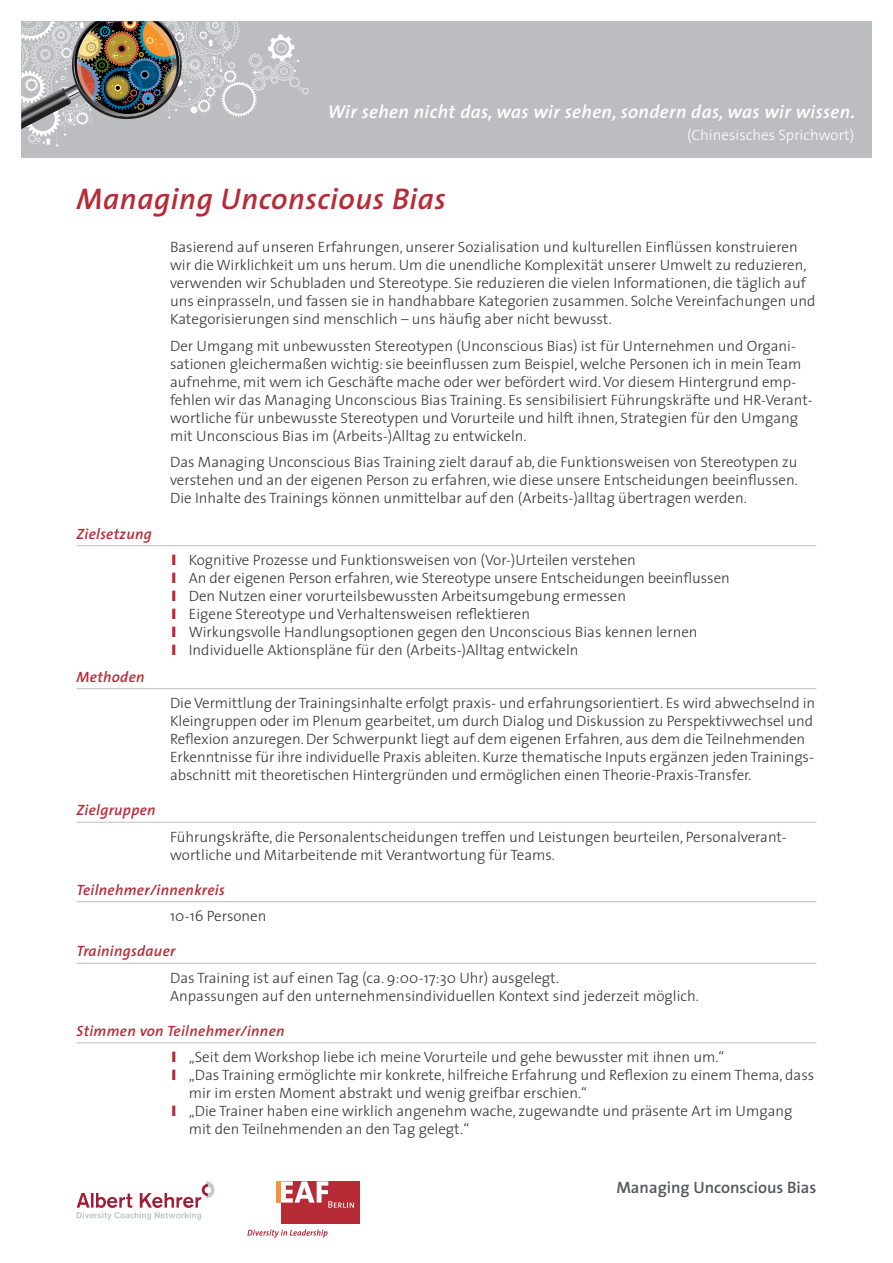
<style>
.page{position:relative;width:893px;height:1263px;background:#fff}
.page>*{position:absolute;margin:0;border:0;box-sizing:border-box;transform-origin:0 0}
.t1{font:italic 600 30px "The Sans";letter-spacing:.02em;color:#b72b37}
.t2{font:italic 600 18.6px "The Sans";letter-spacing:.02em;color:#fff}
.t3{font:600 16.5px "The Sans";color:#57585a}
.Standardabsatz{font:300 15px/18px "The Sans";color:#353535}
.t4{font:italic 600 15px "The Sans";letter-spacing:.02em;color:#b72b37}
.t5{font:300 15px "The Sans";color:#fff}
.s1{color:#b72b37}
</style>
<div class="page">
<div style="left:21px;top:21px;width:851px;height:137px;background:#bcbdc0"></div>
<svg style="left:21px;top:21px;width:288px;height:126px"></svg>
<svg style="left:247px;top:1229px;width:81px;height:9px"></svg>
<div style="left:281px;top:1181px;width:79px;height:43px;background:#b72b37"></div>
<svg style="left:281px;top:1181px;width:73px;height:27px"></svg>
<hr style="left:277px;top:1181px;width:4px;height:21px;background:#f69238">
<svg style="left:77px;top:1181px;width:137px;height:39px"></svg>
<hr style="left:77px;top:545px;width:739px;height:1px;background:#bcbdc0">
<hr style="left:77px;top:688px;width:739px;height:1px;background:#bcbdc0">
<hr style="left:77px;top:822px;width:739px;height:1px;background:#bcbdc0">
<hr style="left:77px;top:901px;width:739px;height:1px;background:#bcbdc0">
<hr style="left:77px;top:963px;width:739px;height:1px;background:#bcbdc0">
<hr style="left:77px;top:1042px;width:739px;height:1px;background:#bcbdc0">
<p class="t2" style="left:328px;top:96px;width:529px">Wir sehen nicht das, was wir sehen, sondern das, was wir wissen.</p>
<p class="t5" style="left:687px;top:123px;width:169px">(Chinesisches Sprichwort)</p>
<p class="t1" style="left:77px;top:174px;width:371px">Managing Unconscious Bias</p>
<p class="Standardabsatz" style="left:170px;top:238px;width:647px">Basierend auf unseren Erfahrungen, unserer Sozialisation und kulturellen Einflüssen konstruieren wir die Wirklichkeit um uns herum. Um die unendliche Komplexität unserer Umwelt zu reduzieren, verwenden wir Schubladen und Stereotype. Sie reduzieren die vielen Informationen, die täglich auf uns einprasseln, und fassen sie in handhabbare Kategorien zusammen. Solche Vereinfachungen und Kategorisierungen sind menschlich – uns häufig aber nicht bewusst.</p>
<p class="Standardabsatz" style="left:170px;top:336px;width:644px">Der Umgang mit unbewussten Stereotypen (Unconscious Bias) ist für Unternehmen und Organi&shy;sationen gleichermaßen wichtig: sie beeinflussen zum Beispiel, welche Personen ich in mein Team aufnehme, mit wem ich Geschäfte mache oder wer befördert wird. Vor diesem Hintergrund emp&shy;fehlen wir das Managing Unconscious Bias Training. Es sensibilisiert Führungskräfte und HR-Verant&shy;wortliche für unbewusste Stereotypen und Vorurteile und hilft ihnen, Strategien für den Umgang mit Unconscious Bias im (Arbeits-)Alltag zu entwickeln.</p>
<p class="Standardabsatz" style="left:170px;top:453px;width:629px;text-align:justify">Das Managing Unconscious Bias Training zielt darauf ab, die Funktionsweisen von Stereotypen zu verstehen und an der eigenen Person zu erfahren, wie diese unsere Entscheidungen beeinflussen.<br>Die Inhalte des Trainings können unmittelbar auf den (Arbeits-)alltag übertragen werden.</p>
<p class="t4" style="left:77px;top:521px;width:77px">Zielsetzung</p>
<p class="Standardabsatz" style="left:172px;top:550px;width:466px"><span class="s1">❙</span> Kognitive Prozesse und Funktionsweisen von (Vor-)Urteilen verstehen</p>
<p class="Standardabsatz" style="left:172px;top:568px;width:559px"><span class="s1">❙</span> An der eigenen Person erfahren, wie Stereotype unsere Entscheidungen beeinflussen</p>
<p class="Standardabsatz" style="left:172px;top:586px;width:456px"><span class="s1">❙</span> Den Nutzen einer vorurteilsbewussten Arbeitsumgebung ermessen</p>
<p class="Standardabsatz" style="left:172px;top:604px;width:360px"><span class="s1">❙</span> Eigene Stereotype und Verhaltensweisen reflektieren</p>
<p class="Standardabsatz" style="left:172px;top:622px;width:527px"><span class="s1">❙</span> Wirkungsvolle Handlungsoptionen gegen den Unconscious Bias kennen lernen</p>
<p class="Standardabsatz" style="left:172px;top:640px;width:408px"><span class="s1">❙</span> Individuelle Aktionspläne für den (Arbeits-)Alltag entwickeln</p>
<p class="t4" style="left:77px;top:664px;width:70px">Methoden</p>
<p class="Standardabsatz" style="left:170px;top:693px;width:647px">Die Vermittlung der Trainingsinhalte erfolgt praxis- und erfahrungsorientiert. Es wird abwechselnd in Kleingruppen oder im Plenum gearbeitet, um durch Dialog und Diskussion zu Perspektivwechsel und Reflexion anzuregen. Der Schwerpunkt liegt auf dem eigenen Erfahren, aus dem die Teilnehmenden Erkenntnisse für ihre individuelle Praxis ableiten. Kurze thematische Inputs ergänzen jeden Trainings&shy;abschnitt mit theoretischen Hintergründen und ermöglichen einen Theorie-Praxis-Transfer.</p>
<p class="t4" style="left:77px;top:797px;width:81px">Zielgruppen</p>
<p class="Standardabsatz" style="left:170px;top:827px;width:618px">Führungskräfte, die Personalentscheidungen treffen und Leistungen beurteilen, Personalverant&shy;wortliche und Mitarbeitende mit Verantwortung für Teams.</p>
<p class="t4" style="left:77px;top:877px;width:150px">Teilnehmer/innenkreis</p>
<p class="Standardabsatz" style="left:170px;top:906px;width:98px">10-16 Personen</p>
<p class="t4" style="left:77px;top:938px;width:100px">Trainingsdauer</p>
<p class="Standardabsatz" style="left:170px;top:968px;width:530px">Das Training ist auf einen Tag (ca. 9:00-17:30 Uhr) ausgelegt.<br>Anpassungen auf den unternehmensindividuellen Kontext sind jederzeit möglich.</p>
<p class="t4" style="left:77px;top:1018px;width:210px">Stimmen von Teilnehmer/innen</p>
<p class="Standardabsatz" style="left:172px;top:1047px;width:554px"><span class="s1">❙</span> „Seit dem Workshop liebe ich meine Vorurteile und gehe bewusster mit ihnen um.“</p>
<p class="Standardabsatz" style="left:189px;top:1065px;width:627px;text-indent:-17px"><span class="s1">❙</span> „Das Training ermöglichte mir konkrete, hilfreiche Erfahrung und Reflexion zu einem Thema, dass mir im ersten Moment abstrakt und wenig greifbar erschien.“</p>
<p class="Standardabsatz" style="left:189px;top:1101px;width:605px;text-indent:-17px"><span class="s1">❙</span> „Die Trainer haben eine wirklich angenehm wache, zugewandte und präsente Art im Umgang mit den Teilnehmenden an den Tag gelegt.“</p>
<p class="t3" style="left:616px;top:1177px;width:202px">Managing Unconscious Bias</p>
</div>
